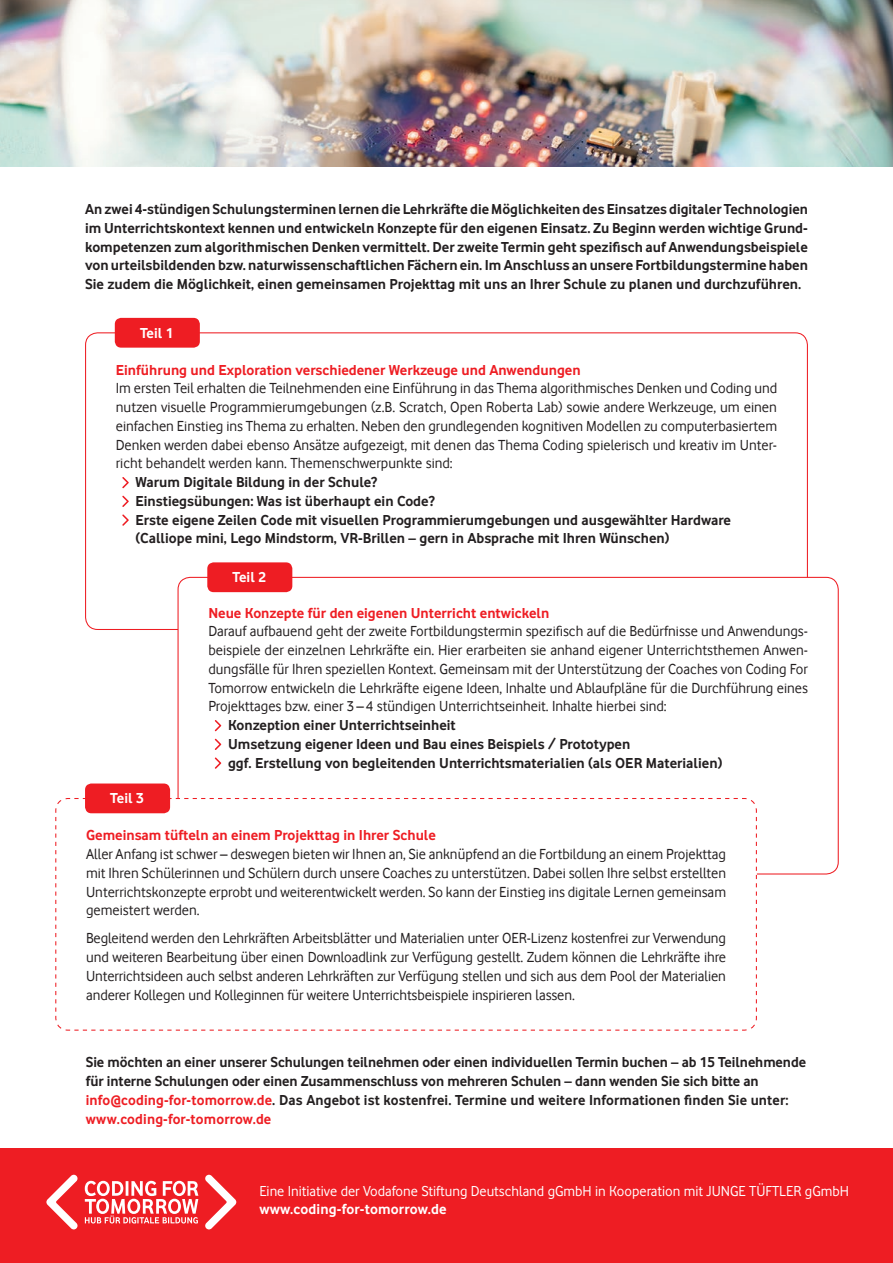
<style>
.page{position:relative;width:893px;height:1263px;background:#fff}
.page>*{position:absolute;margin:0;border:0;box-sizing:border-box;transform-origin:0 0}
.t1{font:15px/18.8px "Vodafone Rg";color:#231f20;text-align:justify}
.t2{font:700 15px/18.8px "Vodafone Rg";color:#231f20}
.t3{font:700 15px "Vodafone Rg";color:#ee1d23}
.t4{font:15px "Vodafone Rg Ro";color:#fff}
.t5{font:700 15px "Vodafone Rg Ro";letter-spacing:.01em;color:#fff}
.t6{font:700 15px "Vodafone Rg";color:#fff}
.s1{color:#ee1d23}
</style>
<div class="page">
<img style="left:0;top:0;width:893px;height:166px">
<div style="left:0;top:1148px;width:893px;height:115px;background:#ee1d23"></div>
<svg style="left:46px;top:1175px;width:190px;height:54px"></svg>
<svg style="left:122px;top:477px;width:7px;height:11px"></svg>
<svg style="left:122px;top:496px;width:7px;height:11px"></svg>
<svg style="left:122px;top:514px;width:7px;height:12px"></svg>
<div style="left:115px;top:318px;width:85px;height:30px;background:#ee1d23;border-radius:6px"></div>
<svg style="left:215px;top:720px;width:6px;height:11px"></svg>
<svg style="left:215px;top:739px;width:6px;height:11px"></svg>
<svg style="left:215px;top:757px;width:6px;height:12px"></svg>
<div style="left:207px;top:562px;width:85px;height:30px;background:#ee1d23;border-radius:6px"></div>
<svg style="left:55px;top:797px;width:702px;height:234px"></svg>
<div style="left:85px;top:783px;width:85px;height:30px;background:#ee1d23;border-radius:6px"></div>
<p class="t2" style="left:85px;top:200px;width:724px;text-align:justify">An zwei 4-stündigen Schulungsterminen lernen die Lehrkräfte die Möglichkeiten des Einsatzes digitaler Technologien im Unterrichtskontext kennen und entwickeln Konzepte für den eigenen Einsatz. Zu Beginn werden wichtige Grund&shy;kompetenzen zum algorithmischen Denken vermittelt. Der zweite Termin geht spezifisch auf Anwendungsbeispiele von urteilsbildenden bzw. naturwissenschaftlichen Fächern ein. Im Anschluss an unsere Fortbildungstermine haben Sie zudem die Möglichkeit, einen gemeinsamen Projekttag mit uns an Ihrer Schule zu planen und durchzuführen.</p>
<p class="t6" style="left:140px;top:324px;width:35px">Teil 1</p>
<p class="t3" style="left:116px;top:361px;width:466px">Einführung und Exploration verschiedener Werkzeuge und Anwendungen</p>
<p class="t1" style="left:116px;top:379px;width:663px">Im ersten Teil erhalten die Teilnehmenden eine Einführung in das Thema algorithmisches Denken und Coding und nutzen visuelle Programmierumgebungen (z.B. Scratch, Open Roberta Lab) sowie andere Werkzeuge, um einen einfachen Einstieg ins Thema zu erhalten. Neben den grundlegenden kognitiven Modellen zu computerbasiertem Denken werden dabei ebenso Ansätze aufgezeigt, mit denen das Thema Coding spielerisch und kreativ im Unter&shy;richt behandelt werden kann. Themenschwerpunkte sind:</p>
<p class="t2" style="left:136px;top:473px;width:243px">Warum Digitale Bildung in der Schule?</p>
<p class="t2" style="left:136px;top:491px;width:301px">Einstiegsübungen: Was ist überhaupt ein Code?</p>
<p class="t2" style="left:136px;top:510px;width:597px">Erste eigene Zeilen Code mit visuellen Programmierumgebungen und ausgewählter Hardware (Calliope mini, Lego Mindstorm, VR-Brillen – gern in Absprache mit Ihren Wünschen)</p>
<p class="t6" style="left:233px;top:569px;width:35px">Teil 2</p>
<p class="t6" style="left:110px;top:790px;width:35px">Teil 3</p>
<p class="t3" style="left:208px;top:604px;width:343px">Neue Konzepte für den eigenen Unterricht entwickeln</p>
<p class="t1" style="left:208px;top:622px;width:601px">Darauf aufbauend geht der zweite Fortbildungstermin spezifisch auf die Bedürfnisse und Anwendungs&shy;beispiele der einzelnen Lehrkräfte ein. Hier erarbeiten sie anhand eigener Unterrichtsthemen Anwen&shy;dungsfälle für Ihren speziellen Kontext. Gemeinsam mit der Unterstützung der Coaches von Coding For Tomorrow entwickeln die Lehrkräfte eigene Ideen, Inhalte und Ablaufpläne für die Durchführung eines Projekttages bzw. einer 3–4 stündigen Unterrichtseinheit. Inhalte hierbei sind:</p>
<p class="t2" style="left:228px;top:716px;width:229px">Konzeption einer Unterrichtseinheit</p>
<p class="t2" style="left:228px;top:734px;width:404px">Umsetzung eigener Ideen und Bau eines Beispiels / Prototypen</p>
<p class="t2" style="left:228px;top:753px;width:496px">ggf. Erstellung von begleitenden Unterrichtsmaterialien (als OER Materialien)</p>
<p class="t3" style="left:86px;top:827px;width:351px">Gemeinsam tüfteln an einem Projekttag in Ihrer Schule</p>
<p class="t1" style="left:86px;top:844px;width:642px">Aller Anfang ist schwer – deswegen bieten wir Ihnen an, Sie anknüpfend an die Fortbildung an einem Projekttag mit Ihren Schülerinnen und Schülern durch unsere Coaches zu unterstützen. Dabei sollen Ihre selbst erstellten Unterrichtskonzepte erprobt und weiterentwickelt werden. So kann der Einstieg ins digitale Lernen gemeinsam gemeistert werden.</p>
<p class="t1" style="left:86px;top:929px;width:641px">Begleitend werden den Lehrkräften Arbeitsblätter und Materialien unter OER-Lizenz kostenfrei zur Verwendung und weiteren Bearbeitung über einen Downloadlink zur Verfügung gestellt. Zudem können die Lehrkräfte ihre Unterrichtsideen auch selbst anderen Lehrkräften zur Verfügung stellen und sich aus dem Pool der Materialien anderer Kollegen und Kolleginnen für weitere Unterrichtsbeispiele inspirieren lassen.</p>
<p class="t2" style="left:86px;top:1053px;width:722px">Sie möchten an einer unserer Schulungen teilnehmen oder einen individuellen Termin buchen – ab 15 Teilnehmende für interne Schulungen oder einen Zusammenschluss von mehreren Schulen – dann wenden Sie sich bitte an</p>
<p class="t2" style="left:86px;top:1090px;width:704px"><span class="s1">info@coding-for-tomorrow.de</span>. Das Angebot ist kostenfrei. Termine und weitere Informationen finden Sie unter:</p>
<p class="t3" style="left:86px;top:1110px;width:187px">www.coding-for-tomorrow.de</p>
<p class="t4" style="left:259px;top:1183px;width:591px">Eine Initiative der Vodafone Stiftung Deutschland gGmbH in Kooperation mit JUNGE TÜFTLER gGmbH</p>
<p class="t5" style="left:259px;top:1201px;width:189px">www.coding-for-tomorrow.de</p>
</div>
